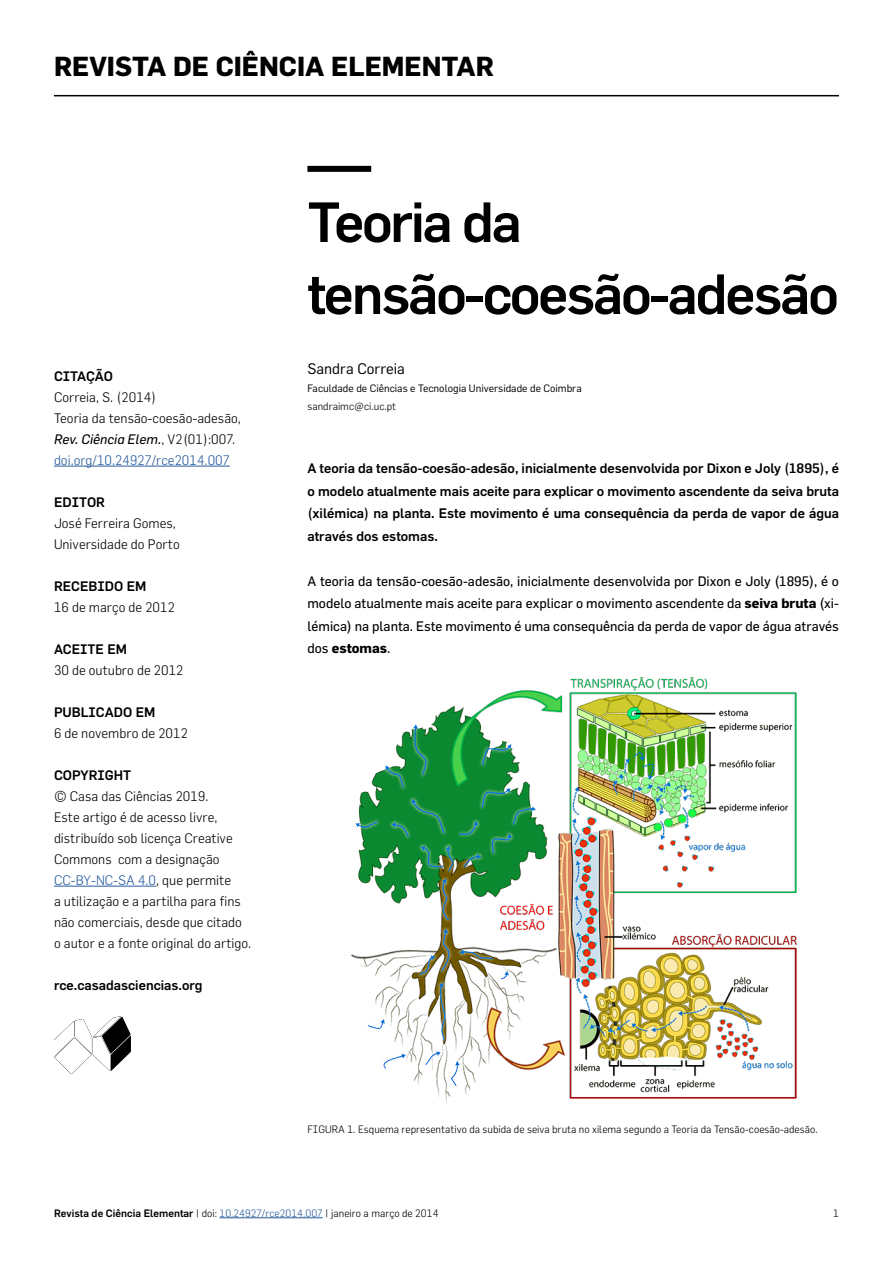
<style>
.page{position:relative;width:893px;height:1263px;background:#fff}
.page>*{position:absolute;margin:0;border:0;box-sizing:border-box;transform-origin:0 0}
.t1{font:500 55.5px/72px "Flama";letter-spacing:-.035em;color:#000}
.t2{font:700 27px "Flama";color:#000}
.t3{font:15px "Flama";color:#000}
.t4{font:300 13.5px/21px "Flama";color:#000}
.t5{font:500 13.5px/22.5px "Flama";color:#000;text-align:justify}
.t6{font:13.5px/22.5px "Flama";color:#000;text-align:justify}
.t7{font:300 10.5px "Flama";color:#000}
.t8{font:500 10.5px "Flama";color:#000}
.t9{font:10.5px "Flama";color:#000}
.s1{font-weight:400;font-style:italic}
.s2{color:#275b9b}
.s3{font-weight:700}
.s4{font-weight:300}
.s5{font-weight:300;color:#275b9b}
</style>
<div class="page">
<hr style="left:54px;top:95px;width:785px;height:1px;background:#000">
<hr style="left:219px;top:1217px;width:104px;height:1px;background:#275b9b">
<hr style="left:54px;top:466px;width:176px;height:1px;background:#275b9b">
<hr style="left:54px;top:886px;width:102px;height:1px;background:#275b9b">
<svg style="left:54px;top:1016px;width:77px;height:58px"></svg>
<div style="left:307px;top:166px;width:64px;height:6px;background:#000"></div>
<img style="left:351px;top:677px;width:445px;height:426px">
<h2 class="t2" style="left:54px;top:50px;width:441px">REVISTA DE CIÊNCIA ELEMENTAR</h2>
<p class="t5" style="left:54px;top:364px;width:60px">CITAÇÃO</p>
<p class="t4" style="left:54px;top:386px;width:188px">Correia, S. (2014)<br>Teoria da tensão-coesão-adesão,<br><span class="s1">Rev. Ciência Elem.</span>, V2(01):007. <span class="s2">doi.org/10.24927/rce2014.007</span></p>
<p class="t5" style="left:54px;top:490px;width:53px">EDITOR</p>
<p class="t4" style="left:54px;top:512px;width:127px">José Ferreira Gomes,<br>Universidade do Porto</p>
<p class="t5" style="left:54px;top:574px;width:94px">RECEBIDO EM</p>
<p class="t4" style="left:54px;top:596px;width:123px">16 de março de 2012</p>
<p class="t5" style="left:54px;top:637px;width:75px">ACEITE EM</p>
<p class="t4" style="left:54px;top:659px;width:131px">30 de outubro de 2012</p>
<p class="t5" style="left:54px;top:700px;width:103px">PUBLICADO EM</p>
<p class="t4" style="left:54px;top:722px;width:136px">6 de novembro de 2012</p>
<p class="t5" style="left:54px;top:763px;width:79px">COPYRIGHT</p>
<p class="t4" style="left:54px;top:785px;width:199px">© Casa das Ciências 2019.<br>Este artigo é de acesso livre, distribuído sob licença Creative<br>Commons com a designação<br><span class="s2">CC-BY-NC-SA 4.0</span>, que permite<br>a utilização e a partilha para fins não comerciais, desde que citado o autor e a fonte original do artigo.</p>
<p class="t5" style="left:54px;top:973px;width:150px">rce.casadasciencias.org</p>
<h1 class="t1" style="left:307px;top:185px;width:533px">Teoria da tensão-coesão-adesão</h1>
<p class="t3" style="left:307px;top:360px;width:99px">Sandra Correia</p>
<p class="t9" style="left:307px;top:382px;width:276px">Faculdade de Ciências e Tecnologia Universidade de Coimbra</p>
<p class="t7" style="left:307px;top:400px;width:90px">sandraimc@ci.uc.pt</p>
<p class="t5" style="left:307px;top:457px;width:533px">A teoria da tensão-coesão-adesão, inicialmente desenvolvida por Dixon e Joly (1895), é o modelo atualmente mais aceite para explicar o movimento ascendente da seiva bruta (xilémica) na planta. Este movimento é uma consequência da perda de vapor de água através dos estomas.</p>
<p class="t6" style="left:307px;top:569px;width:533px">A teoria da tensão-coesão-adesão, inicialmente desenvolvida por Dixon e Joly (1895), é o modelo atualmente mais aceite para explicar o movimento ascendente da <span class="s3">seiva bruta</span> (xi&shy;lémica) na planta. Este movimento é uma consequência da perda de vapor de água através dos <span class="s3">estomas</span>.</p>
<p class="t7" style="left:307px;top:1123px;width:512px">FIGURA 1. Esquema representativo da subida de seiva bruta no xilema segundo a Teoria da Tensão-coesão-adesão.</p>
<p class="t8" style="left:54px;top:1206px;width:386px">Revista de Ciência Elementar <span class="s4">| doi:</span> <span class="s5">10.24927/rce2014.007</span> <span class="s4">| janeiro a março de 2014</span></p>
<p class="t7" style="left:833px;top:1207px;width:7px">1</p>
</div>
